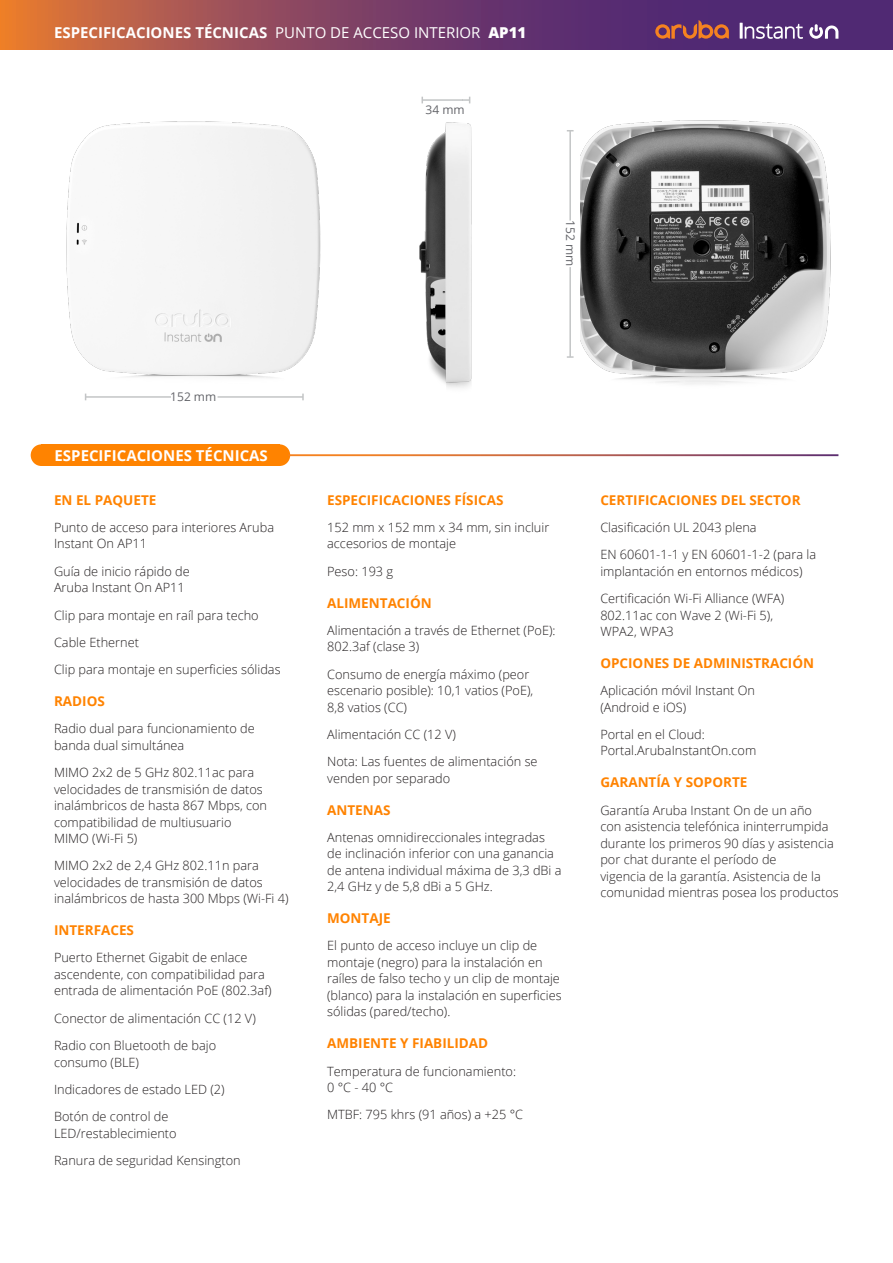
<style>
.page{position:relative;width:893px;height:1263px;background:#fff}
.page>*{position:absolute;margin:0;border:0;box-sizing:border-box;transform-origin:0 0}
.Body__Head_10_14_Bol{font:700 15px "Open Sans";color:#fff}
.Technical_Specificat{font:700 13.5px "Open Sans";color:#ff8300}
.Technical_Specificat-2{font:300 12.75px/16.5px "Open Sans";color:#231f20}
.Body__Head_10_14_Bol-2{font:12px "Open Sans";color:#64656a}
.s1{font-weight:400}
.s2{font-weight:800}
</style>
<div class="page">
<svg style="left:0;top:0;width:893px;height:49px;background:#804261"></svg>
<svg style="left:655px;top:20px;width:74px;height:19px"></svg>
<svg style="left:809px;top:24px;width:29px;height:15px"></svg>
<hr style="left:740px;top:23px;width:3px;height:16px;background:#fff">
<svg style="left:745px;top:24px;width:58px;height:15px"></svg>
<img style="left:580px;top:120px;width:251px;height:264px">
<img style="left:419px;top:122px;width:53px;height:266px">
<img style="left:66px;top:121px;width:255px;height:257px">
<div style="left:269px;top:444px;width:21px;height:22px;background:#ff8300;border-radius:50%"></div>
<div style="left:31px;top:444px;width:21px;height:22px;background:#ff8300;border-radius:50%"></div>
<div style="left:41px;top:444px;width:239px;height:22px;background:#ff8300"></div>
<hr style="left:288px;top:454px;width:550px;height:2px;background:#fff">
<hr style="left:218px;top:396px;width:85px;height:2px;background:#c3c5c6">
<hr style="left:86px;top:396px;width:85px;height:2px;background:#c3c5c6">
<svg style="left:463px;top:97px;width:7px;height:6px"></svg>
<hr style="left:422px;top:99px;width:41px;height:2px;background:#c3c5c6">
<hr style="left:569px;top:267px;width:2px;height:90px;background:#c3c5c6">
<svg style="left:567px;top:356px;width:7px;height:2px"></svg>
<hr style="left:569px;top:131px;width:2px;height:90px;background:#c3c5c6">
<p class="Body__Head_10_14_Bol" style="left:54px;top:22px;width:474px">ESPECIFICACIONES TÉCNICAS <span class="s1">PUNTO DE ACCESO INTERIOR</span> <span class="s2">AP11</span></p>
<p class="Body__Head_10_14_Bol-2" style="left:426px;top:102px;width:41px">34 mm</p>
<p class="Body__Head_10_14_Bol-2" style="left:579px;top:220px;width:48px;rotate:90deg">152 mm</p>
<p class="Body__Head_10_14_Bol-2" style="left:170px;top:388px;width:48px">152 mm</p>
<p class="Body__Head_10_14_Bol" style="left:55px;top:445px;width:215px">ESPECIFICACIONES TÉCNICAS</p>
<p class="Technical_Specificat" style="left:54px;top:490px;width:104px">EN EL PAQUETE</p>
<p class="Technical_Specificat-2" style="left:54px;top:519px;width:222px">Punto de acceso para interiores Aruba<br>Instant On AP11</p>
<p class="Technical_Specificat-2" style="left:54px;top:562px;width:137px">Guía de inicio rápido de<br>Aruba Instant On AP11</p>
<p class="Technical_Specificat-2" style="left:54px;top:606px;width:206px">Clip para montaje en raíl para techo</p>
<p class="Technical_Specificat-2" style="left:54px;top:634px;width:87px">Cable Ethernet</p>
<p class="Technical_Specificat-2" style="left:54px;top:661px;width:228px">Clip para montaje en superficies sólidas</p>
<p class="Technical_Specificat" style="left:54px;top:691px;width:52px">RADIOS</p>
<p class="Technical_Specificat-2" style="left:54px;top:720px;width:202px">Radio dual para funcionamiento de banda dual simultánea</p>
<p class="Technical_Specificat-2" style="left:54px;top:764px;width:215px">MIMO 2x2 de 5 GHz 802.11ac para velocidades de transmisión de datos inalámbricos de hasta 867 Mbps, con compatibilidad de multiusuario<br>MIMO (Wi-Fi 5)</p>
<p class="Technical_Specificat-2" style="left:54px;top:857px;width:236px">MIMO 2x2 de 2,4 GHz 802.11n para velocidades de transmisión de datos inalámbricos de hasta 300 Mbps (Wi-Fi 4)</p>
<p class="Technical_Specificat" style="left:54px;top:921px;width:82px">INTERFACES</p>
<p class="Technical_Specificat-2" style="left:54px;top:949px;width:219px">Puerto Ethernet Gigabit de enlace ascendente, con compatibilidad para entrada de alimentación PoE (802.3af)</p>
<p class="Technical_Specificat-2" style="left:54px;top:1009px;width:203px">Conector de alimentación CC (12 V)</p>
<p class="Technical_Specificat-2" style="left:54px;top:1037px;width:164px">Radio con Bluetooth de bajo consumo (BLE)</p>
<p class="Technical_Specificat-2" style="left:54px;top:1081px;width:172px">Indicadores de estado LED (2)</p>
<p class="Technical_Specificat-2" style="left:54px;top:1108px;width:124px">Botón de control de<br>LED/restablecimiento</p>
<p class="Technical_Specificat-2" style="left:54px;top:1152px;width:188px">Ranura de seguridad Kensington</p>
<p class="Technical_Specificat" style="left:327px;top:490px;width:178px">ESPECIFICACIONES FÍSICAS</p>
<p class="Technical_Specificat-2" style="left:327px;top:519px;width:224px">152 mm x 152 mm x 34 mm, sin incluir accesorios de montaje</p>
<p class="Technical_Specificat-2" style="left:327px;top:562px;width:68px">Peso: 193 g</p>
<p class="Technical_Specificat" style="left:327px;top:593px;width:106px">ALIMENTACIÓN</p>
<p class="Technical_Specificat-2" style="left:327px;top:622px;width:230px">Alimentación a través de Ethernet (PoE):<br>802.3af (clase 3)</p>
<p class="Technical_Specificat-2" style="left:327px;top:665px;width:208px">Consumo de energía máximo (peor escenario posible): 10,1 vatios (PoE),<br>8,8 vatios (CC)</p>
<p class="Technical_Specificat-2" style="left:327px;top:726px;width:130px">Alimentación CC (12 V)</p>
<p class="Technical_Specificat-2" style="left:327px;top:753px;width:212px">Nota: Las fuentes de alimentación se venden por separado</p>
<p class="Technical_Specificat" style="left:327px;top:800px;width:65px">ANTENAS</p>
<p class="Technical_Specificat-2" style="left:327px;top:829px;width:236px">Antenas omnidireccionales integradas de inclinación inferior con una ganancia de antena individual máxima de 3,3 dBi a 2,4 GHz y de 5,8 dBi a 5 GHz.</p>
<p class="Technical_Specificat" style="left:327px;top:909px;width:65px">MONTAJE</p>
<p class="Technical_Specificat-2" style="left:327px;top:937px;width:236px">El punto de acceso incluye un clip de montaje (negro) para la instalación en raíles de falso techo y un clip de montaje (blanco) para la instalación en superficies sólidas (pared/techo).</p>
<p class="Technical_Specificat" style="left:327px;top:1034px;width:163px">AMBIENTE Y FIABILIDAD</p>
<p class="Technical_Specificat-2" style="left:327px;top:1062px;width:190px">Temperatura de funcionamiento:<br>0 °C - 40 °C</p>
<p class="Technical_Specificat-2" style="left:327px;top:1106px;width:197px">MTBF: 795 khrs (91 años) a +25 °C</p>
<p class="Technical_Specificat" style="left:600px;top:490px;width:202px">CERTIFICACIONES DEL SECTOR</p>
<p class="Technical_Specificat-2" style="left:600px;top:519px;width:158px">Clasificación UL 2043 plena</p>
<p class="Technical_Specificat-2" style="left:600px;top:546px;width:217px">EN 60601-1-1 y EN 60601-1-2 (para la implantación en entornos médicos)</p>
<p class="Technical_Specificat-2" style="left:600px;top:590px;width:186px">Certificación Wi-Fi Alliance (WFA)<br>802.11ac con Wave 2 (Wi-Fi 5),<br>WPA2, WPA3</p>
<p class="Technical_Specificat" style="left:600px;top:653px;width:215px">OPCIONES DE ADMINISTRACIÓN</p>
<p class="Technical_Specificat-2" style="left:600px;top:682px;width:156px">Aplicación móvil Instant On (Android e iOS)</p>
<p class="Technical_Specificat-2" style="left:600px;top:726px;width:157px">Portal en el Cloud:<br>Portal.ArubaInstantOn.com</p>
<p class="Technical_Specificat" style="left:600px;top:773px;width:149px">GARANTÍA Y SOPORTE</p>
<p class="Technical_Specificat-2" style="left:600px;top:801px;width:240px">Garantía Aruba Instant On de un año<br>con asistencia telefónica ininterrumpida durante los primeros 90 días y asistencia por chat durante el período de<br>vigencia de la garantía. Asistencia de la comunidad mientras posea los productos</p>
</div>
